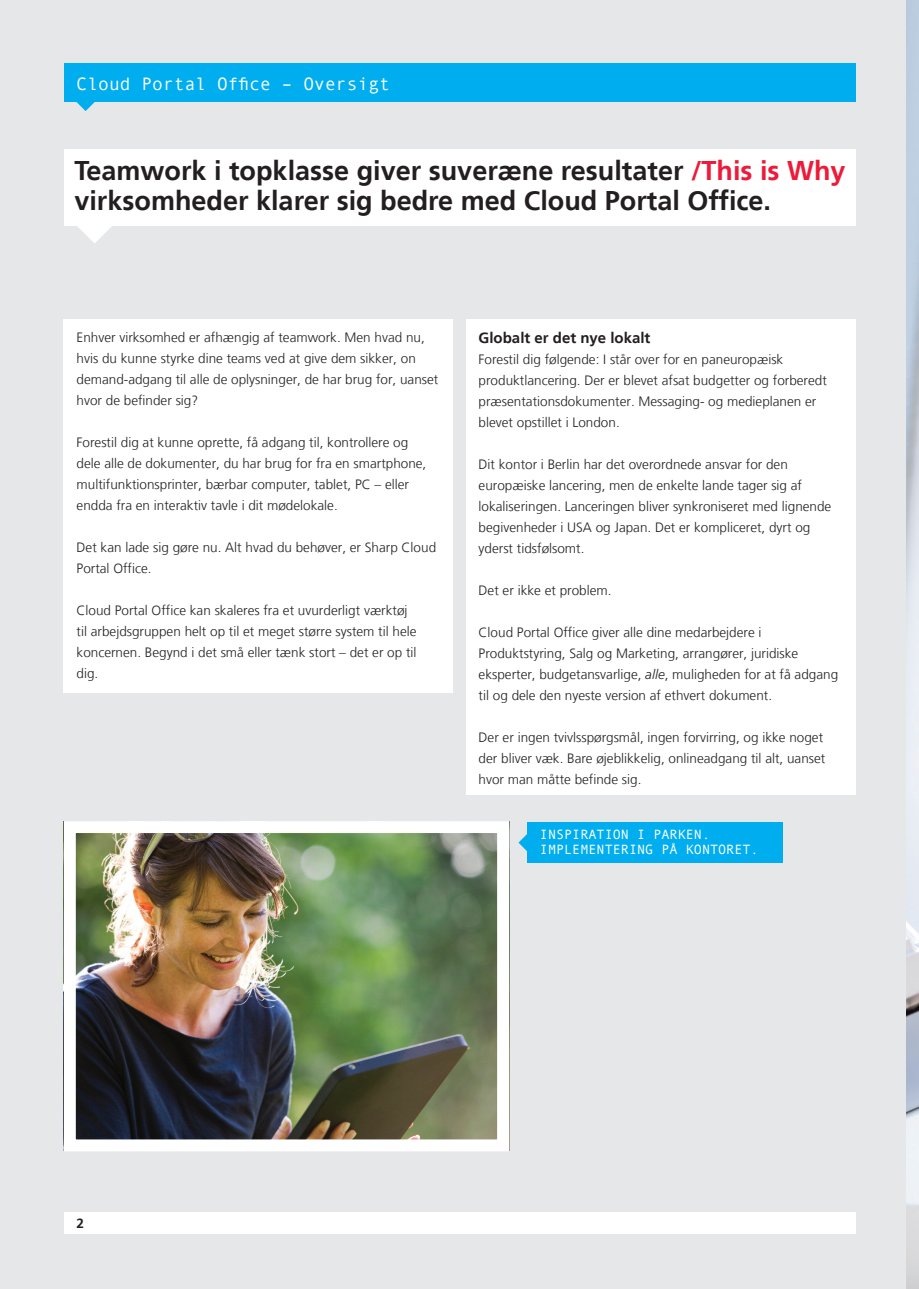
<style>
.page{position:relative;width:919px;height:1289px;background:#fff}
.page>*{position:absolute;margin:0;border:0;box-sizing:border-box;transform-origin:0 0}
.t1{font:700 27px/30px "Frutiger";color:#231f20}
.t2{font:18px "Andale Mono";color:#fff}
.t3{font:700 15px "Frutiger";color:#231f20}
.t4{font:300 13.5px/21px "Frutiger";color:#231f20}
.t5{font:13.5px/15px "Andale Mono";color:#fff}
.t6{font:700 13.5px "Frutiger";color:#231f20}
.s1{color:#ed1a3a}
.s2{font-style:italic}
</style>
<div class="page">
<div style="left:0;top:0;width:906px;height:1288px;background:#e6e7e9"></div>
<div style="left:64px;top:1212px;width:791px;height:21px;background:#fff"></div>
<img style="left:906px;top:0;width:12px;height:1288px">
<div style="left:64px;top:149px;width:791px;height:76px;background:#fff"></div>
<svg style="left:77px;top:225px;width:36px;height:18px"></svg>
<div style="left:64px;top:319px;width:389px;height:373px;background:#fff"></div>
<div style="left:466px;top:319px;width:389px;height:475px;background:#fff"></div>
<img style="left:77px;top:834px;width:419px;height:304px">
<div style="left:64px;top:821px;width:445px;height:330px;border:12px solid #fff"></div>
<div style="left:64px;top:64px;width:791px;height:38px;background:#00aeef"></div>
<svg style="left:77px;top:102px;width:18px;height:9px"></svg>
<div style="left:527px;top:821px;width:255px;height:41px;background:#00aeef"></div>
<svg style="left:518px;top:834px;width:9px;height:17px"></svg>
<p class="t2" style="left:77px;top:72px;width:315px">Cloud Portal Office – Oversigt</p>
<p class="t1" style="left:74px;top:155px;width:772px">Teamwork i topklasse giver suveræne resultater <span class="s1">/This is Why </span>virksomheder klarer sig bedre med Cloud Portal Office.</p>
<p class="t4" style="left:77px;top:327px;width:363px">Enhver virksomhed er afhængig af teamwork. Men hvad nu, hvis du kunne styrke dine teams ved at give dem sikker, on demand-adgang til alle de oplysninger, de har brug for, uanset hvor de befinder sig?</p>
<p class="t4" style="left:77px;top:432px;width:351px">Forestil dig at kunne oprette, få adgang til, kontrollere og dele alle de dokumenter, du har brug for fra en smartphone, multifunktionsprinter, bærbar computer, tablet, PC – eller endda fra en interaktiv tavle i dit mødelokale.</p>
<p class="t4" style="left:77px;top:537px;width:361px">Det kan lade sig gøre nu. Alt hvad du behøver, er Sharp Cloud<br>Portal Office.</p>
<p class="t4" style="left:77px;top:600px;width:341px">Cloud Portal Office kan skaleres fra et uvurderligt værktøj til arbejdsgruppen helt op til et meget større system til hele koncernen. Begynd i det små eller tænk stort – det er op til dig.</p>
<p class="t3" style="left:478px;top:329px;width:173px">Globalt er det nye lokalt</p>
<p class="t4" style="left:478px;top:349px;width:350px">Forestil dig følgende: I står over for en paneuropæisk produktlancering. Der er blevet afsat budgetter og forberedt præsentationsdokumenter. Messaging- og medieplanen er blevet opstillet i London.</p>
<p class="t4" style="left:478px;top:454px;width:354px">Dit kontor i Berlin har det overordnede ansvar for den europæiske lancering, men de enkelte lande tager sig af lokaliseringen. Lanceringen bliver synkroniseret med lignende begivenheder i USA og Japan. Det er kompliceret, dyrt og yderst tidsfølsomt.</p>
<p class="t4" style="left:478px;top:580px;width:134px">Det er ikke et problem.</p>
<p class="t4" style="left:478px;top:622px;width:361px">Cloud Portal Office giver alle dine medarbejdere i Produktstyring, Salg og Marketing, arrangører, juridiske eksperter, budgetansvarlige, <span class="s2">alle</span>, muligheden for at få adgang til og dele den nyeste version af ethvert dokument.</p>
<p class="t4" style="left:478px;top:727px;width:348px">Der er ingen tvivlsspørgsmål, ingen forvirring, og ikke noget der bliver væk. Bare øjeblikkelig, onlineadgang til alt, uanset hvor man måtte befinde sig.</p>
<p class="t5" style="left:540px;top:826px;width:220px">INSPIRATION I PARKEN.<br>IMPLEMENTERING PÅ KONTORET.</p>
<p class="t6" style="left:77px;top:1215px;width:9px">2</p>
</div>
